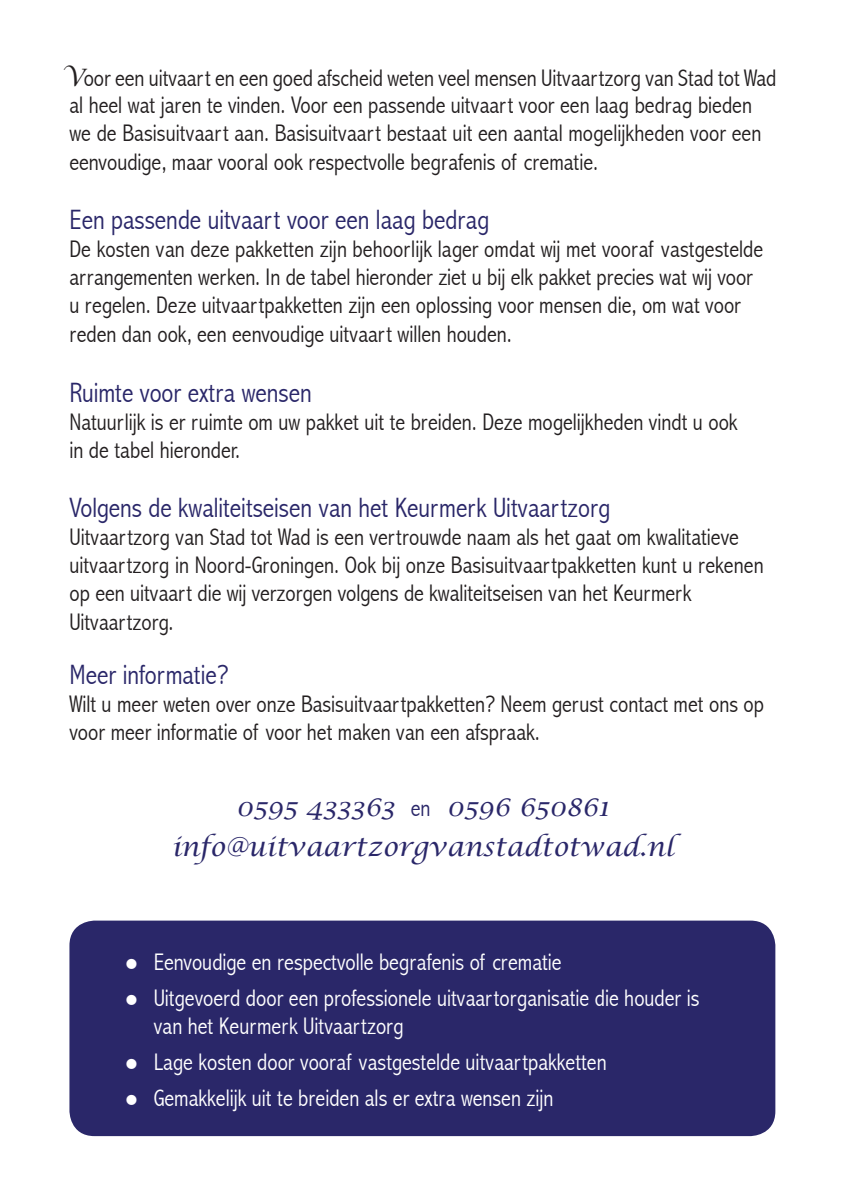
<style>
.page{position:relative;width:842px;height:1191px;background:#fff}
.page>*{position:absolute;margin:0;border:0;box-sizing:border-box;transform-origin:0 0}
.t1{font:300 condensed 28px "Abadi";color:#2a2769}
.t2{font:italic 26px/40px "Lucida Calligraphy";color:#2a2769;text-align:center}
.t3{font:300 condensed 24px/28.2px "Abadi";color:#231f20}
.t4{font:300 condensed 24px/28.8px "Abadi";color:#fff}
.s1{font-family:"Lucida Calligraphy";font-weight:400;font-style:italic;font-stretch:normal}
.s2{font-family:"Abadi";font-weight:300;font-style:normal;font-stretch:condensed;font-size:24px}
</style>
<div class="page">
<div style="left:70px;top:921px;width:704px;height:214px;background:#2a2769;border-radius:24px"></div>
<div style="left:69px;top:920px;width:706px;height:216px;border:2px solid #2a2769;border-radius:24px"></div>
<p class="t3" style="left:62px;top:64px;width:716px"><span class="s1">V</span>oor een uitvaart en een goed afscheid weten veel mensen Uitvaartzorg van Stad tot Wad</p>
<p class="t3" style="left:69px;top:90px;width:693px">al heel wat jaren te vinden. Voor een passende uitvaart voor een laag bedrag bieden we de Basisuitvaart aan. Basisuitvaart bestaat uit een aantal mogelijkheden voor een eenvoudige, maar vooral ook respectvolle begrafenis of crematie.</p>
<p class="t1" style="left:69px;top:203px;width:422px">Een passende uitvaart voor een laag bedrag</p>
<p class="t3" style="left:69px;top:235px;width:695px">De kosten van deze pakketten zijn behoorlijk lager omdat wij met vooraf vastgestelde arrangementen werken. In de tabel hieronder ziet u bij elk pakket precies wat wij voor u regelen. Deze uitvaartpakketten zijn een oplossing voor mensen die, om wat voor reden dan ook, een eenvoudige uitvaart willen houden.</p>
<p class="t1" style="left:69px;top:376px;width:244px">Ruimte voor extra wensen</p>
<p class="t3" style="left:69px;top:407px;width:670px">Natuurlijk is er ruimte om uw pakket uit te breiden. Deze mogelijkheden vindt u ook in de tabel hieronder.</p>
<p class="t1" style="left:69px;top:491px;width:542px">Volgens de kwaliteitseisen van het Keurmerk Uitvaartzorg</p>
<p class="t3" style="left:69px;top:523px;width:696px">Uitvaartzorg van Stad tot Wad is een vertrouwde naam als het gaat om kwalitatieve uitvaartzorg in Noord-Groningen. Ook bij onze Basisuitvaartpakketten kunt u rekenen op een uitvaart die wij verzorgen volgens de kwaliteitseisen van het Keurmerk Uitvaartzorg.</p>
<p class="t1" style="left:69px;top:658px;width:160px">Meer informatie?</p>
<p class="t3" style="left:69px;top:690px;width:696px">Wilt u meer weten over onze Basisuitvaartpakketten? Neem gerust contact met ons op voor meer informatie of voor het maken van een afspraak.</p>
<p class="t2" style="left:171px;top:788px;width:504px">0595 433363 <span class="s2">en</span> 0596 650861 info@uitvaartzorgvanstadtotwad.nl</p>
<p class="t4" style="left:125px;top:947px;width:438px">• Eenvoudige en respectvolle begrafenis of crematie</p>
<p class="t4" style="left:154px;top:983px;width:547px;text-indent:-28px">• Uitgevoerd door een professionele uitvaartorganisatie die houder is van het Keurmerk Uitvaartzorg</p>
<p class="t4" style="left:125px;top:1048px;width:483px">• Lage kosten door vooraf vastgestelde uitvaartpakketten</p>
<p class="t4" style="left:125px;top:1084px;width:430px">• Gemakkelijk uit te breiden als er extra wensen zijn</p>
</div>
